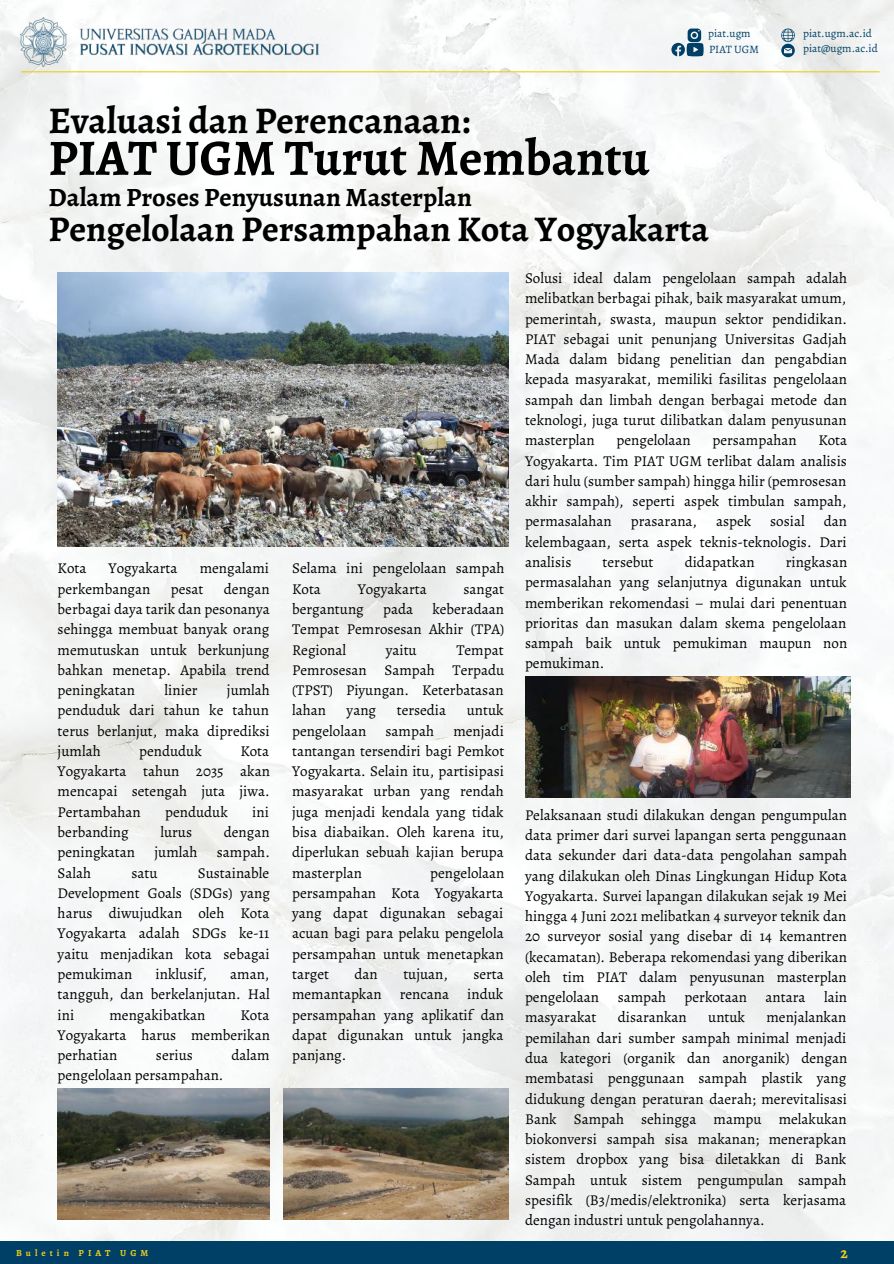
<style>
.page{position:relative;width:894px;height:1264px;background:#fff}
.page>*{position:absolute;margin:0;border:0;box-sizing:border-box;transform-origin:0 0}
.t1{font:700 51px "Alegreya";color:#000}
.t2{font:700 37.65px "Alegreya";color:#000}
.t3{font:700 36.15px "Alegreya";color:#000}
.t4{font:700 26.4px "Alegreya";color:#000}
.t5{font:700 15.3px "Alegreya";color:#edcc1e}
.t6{font:15px/20.2px "Alegreya";color:#000;text-align:justify}
.t7{font:11.25px/16px "Alegreya";color:#004066}
.t8{font:700 9.3px "Alegreya";letter-spacing:.43em;color:#edcc1e}
</style>
<div class="page">
<img style="left:0;top:0;width:893px;height:1240px">
<img style="left:21px;top:18px;width:297px;height:48px">
<hr style="left:22px;top:71px;width:856px;height:1px;background:#edcc1e">
<svg style="left:671px;top:29px;width:32px;height:27px"></svg>
<svg style="left:781px;top:29px;width:13px;height:28px"></svg>
<div style="left:0;top:1240px;width:893px;height:23px;background:#004066"></div>
<img style="left:58px;top:272px;width:450px;height:274px">
<img style="left:525px;top:676px;width:325px;height:122px">
<img style="left:58px;top:1088px;width:211px;height:131px">
<img style="left:283px;top:1088px;width:225px;height:131px">
<p class="t7" style="left:707px;top:25px;width:52px">piat.ugm<br>PIAT UGM</p>
<h2 class="t2" style="left:49px;top:94px;width:423px">Evaluasi dan Perencanaan:</h2>
<h1 class="t1" style="left:48px;top:123px;width:602px">PIAT UGM Turut Membantu</h1>
<h3 class="t4" style="left:49px;top:179px;width:424px">Dalam Proses Penyusunan Masterplan</h3>
<h3 class="t3" style="left:49px;top:204px;width:661px">Pengelolaan Persampahan Kota Yogyakarta</h3>
<p class="t7" style="left:802px;top:25px;width:70px">piat.ugm.ac.id</p>
<p class="t7" style="left:802px;top:40px;width:76px">piat@ugm.ac.id</p>
<p class="t6" style="left:58px;top:558px;width:30px">Kota</p>
<p class="t6" style="left:109px;top:558px;width:70px">Yogyakarta</p>
<p class="t6" style="left:200px;top:558px;width:71px">mengalami</p>
<p class="t6" style="left:58px;top:578px;width:94px">perkembangan</p>
<p class="t6" style="left:171px;top:578px;width:34px">pesat</p>
<p class="t6" style="left:58px;top:578px;width:214px;text-indent:166px">dengan berbagai daya tarik dan pesonanya sehingga membuat banyak orang memutuskan untuk berkunjung bahkan menetap. Apabila trend peningkatan</p>
<p class="t6" style="left:58px;top:680px;width:214px;text-indent:169px">jumlah penduduk dari tahun ke tahun terus berlanjut, maka diprediksi jumlah</p>
<p class="t6" style="left:165px;top:680px;width:34px">linier</p>
<p class="t6" style="left:139px;top:740px;width:64px">penduduk</p>
<p class="t6" style="left:58px;top:740px;width:214px;text-indent:183px">Kota Yogyakarta tahun 2035 akan mencapai setengah juta jiwa.<br>Pertambahan</p>
<p class="t6" style="left:165px;top:801px;width:64px">penduduk</p>
<p class="t6" style="left:252px;top:801px;width:18px">ini</p>
<p class="t6" style="left:58px;top:821px;width:72px">berbanding</p>
<p class="t6" style="left:160px;top:821px;width:33px">lurus</p>
<p class="t6" style="left:224px;top:821px;width:47px">dengan</p>
<p class="t6" style="left:58px;top:842px;width:79px">peningkatan</p>
<p class="t6" style="left:154px;top:842px;width:45px">jumlah</p>
<p class="t6" style="left:217px;top:842px;width:55px">sampah.</p>
<p class="t6" style="left:58px;top:862px;width:35px">Salah</p>
<p class="t6" style="left:131px;top:862px;width:28px">satu</p>
<p class="t6" style="left:58px;top:862px;width:214px;text-indent:140px">Sustainable Development Goals (SDGs) yang harus diwujudkan oleh Kota Yogyakarta adalah SDGs ke-11 yaitu menjadikan kota sebagai pemukiman</p>
<p class="t6" style="left:155px;top:963px;width:53px">inklusif,</p>
<p class="t6" style="left:58px;top:963px;width:214px;text-indent:172px">aman, tangguh, dan berkelanjutan. Hal ini</p>
<p class="t6" style="left:109px;top:1004px;width:97px">mengakibatkan</p>
<p class="t6" style="left:58px;top:1004px;width:214px;text-indent:183px">Kota Yogyakarta harus memberikan perhatian</p>
<p class="t6" style="left:156px;top:1044px;width:38px">serius</p>
<p class="t6" style="left:231px;top:1044px;width:40px">dalam</p>
<p class="t6" style="left:58px;top:1065px;width:167px">pengelolaan persampahan.</p>
<p class="t6" style="left:292px;top:558px;width:214px">Selama ini pengelolaan sampah<br>Kota</p>
<p class="t6" style="left:357px;top:578px;width:70px">Yogyakarta</p>
<p class="t6" style="left:463px;top:578px;width:42px">sangat</p>
<p class="t6" style="left:292px;top:599px;width:73px">bergantung</p>
<p class="t6" style="left:383px;top:599px;width:31px">pada</p>
<p class="t6" style="left:292px;top:599px;width:214px;text-indent:140px">keberadaan Tempat Pemrosesan Akhir (TPA)<br>Regional</p>
<p class="t6" style="left:385px;top:639px;width:32px">yaitu</p>
<p class="t6" style="left:292px;top:639px;width:214px;text-indent:164px">Tempat Pemrosesan Sampah Terpadu (TPST) Piyungan. Keterbatasan lahan</p>
<p class="t6" style="left:346px;top:700px;width:31px">yang</p>
<p class="t6" style="left:396px;top:700px;width:51px">tersedia</p>
<p class="t6" style="left:466px;top:700px;width:38px">untuk</p>
<p class="t6" style="left:292px;top:720px;width:76px">pengelolaan</p>
<p class="t6" style="left:385px;top:720px;width:50px">sampah</p>
<p class="t6" style="left:292px;top:720px;width:214px;text-indent:161px">menjadi tantangan tersendiri bagi Pemkot Yogyakarta. Selain itu, partisipasi masyarakat urban yang rendah juga menjadi kendala yang tidak bisa diabaikan. Oleh karena itu, diperlukan sebuah kajian berupa masterplan</p>
<p class="t6" style="left:292px;top:862px;width:214px;text-indent:138px">pengelolaan persampahan Kota Yogyakarta yang dapat digunakan sebagai acuan bagi para pelaku pengelola persampahan untuk menetapkan target</p>
<p class="t6" style="left:354px;top:963px;width:25px">dan</p>
<p class="t6" style="left:403px;top:963px;width:46px">tujuan,</p>
<p class="t6" style="left:292px;top:963px;width:213px;text-indent:181px">serta memantapkan rencana induk persampahan yang aplikatif dan dapat digunakan untuk jangka panjang.</p>
<p class="t6" style="left:525px;top:268px;width:323px">Solusi ideal dalam pengelolaan sampah adalah melibatkan berbagai pihak, baik masyarakat umum, pemerintah, swasta, maupun sektor pendidikan.<br>PIAT sebagai unit penunjang Universitas Gadjah Mada dalam bidang penelitian dan pengabdian kepada masyarakat, memiliki fasilitas pengelolaan sampah dan limbah dengan berbagai metode dan teknologi, juga turut dilibatkan dalam penyusunan masterplan</p>
<p class="t6" style="left:616px;top:430px;width:76px">pengelolaan</p>
<p class="t6" style="left:712px;top:430px;width:86px">persampahan</p>
<p class="t6" style="left:525px;top:430px;width:323px;text-indent:293px">Kota Yogyakarta. Tim PIAT UGM terlibat dalam analisis dari hulu (sumber sampah) hingga hilir (pemrosesan akhir sampah), seperti aspek timbulan sampah, permasalahan</p>
<p class="t6" style="left:525px;top:511px;width:323px;text-indent:298px">dan kelembagaan, serta aspek teknis-teknologis. Dari analisis</p>
<p class="t6" style="left:630px;top:511px;width:68px">prasarana,</p>
<p class="t6" style="left:715px;top:511px;width:37px">aspek</p>
<p class="t6" style="left:770px;top:511px;width:36px">sosial</p>
<p class="t6" style="left:525px;top:552px;width:323px;text-indent:261px">ringkasan permasalahan yang selanjutnya digunakan untuk memberikan rekomendasi – mulai dari penentuan prioritas dan masukan dalam skema pengelolaan sampah baik untuk pemukiman maupun non pemukiman.</p>
<p class="t6" style="left:602px;top:552px;width:52px">tersebut</p>
<p class="t6" style="left:684px;top:552px;width:71px">didapatkan</p>
<p class="t6" style="left:525px;top:804px;width:323px">Pelaksanaan studi dilakukan dengan pengumpulan data primer dari survei lapangan serta penggunaan data sekunder dari data-data pengolahan sampah yang dilakukan oleh Dinas Lingkungan Hidup Kota Yogyakarta. Survei lapangan dilakukan sejak 19 Mei hingga 4 Juni 2021 melibatkan 4 surveyor teknik dan 20 surveyor sosial yang disebar di 14 kemantren (kecamatan). Beberapa rekomendasi yang diberikan oleh tim PIAT dalam penyusunan masterplan pengelolaan sampah perkotaan antara lain masyarakat</p>
<p class="t6" style="left:525px;top:1007px;width:323px;text-indent:241px">menjalankan pemilahan dari sumber sampah minimal menjadi dua kategori (organik dan anorganik) dengan membatasi penggunaan sampah plastik yang didukung dengan peraturan daerah; merevitalisasi Bank Sampah sehingga mampu melakukan biokonversi sampah sisa makanan; menerapkan sistem dropbox yang bisa diletakkan di Bank Sampah untuk sistem pengumpulan sampah spesifik (B3/medis/elektronika) serta kerjasama dengan industri untuk pengolahannya.</p>
<p class="t6" style="left:617px;top:1007px;width:70px">disarankan</p>
<p class="t6" style="left:708px;top:1007px;width:38px">untuk</p>
<p class="t8" style="left:16px;top:1246px;width:134px">Buletin PIAT UGM</p>
<p class="t5" style="left:840px;top:1241px;width:9px">2</p>
</div>
